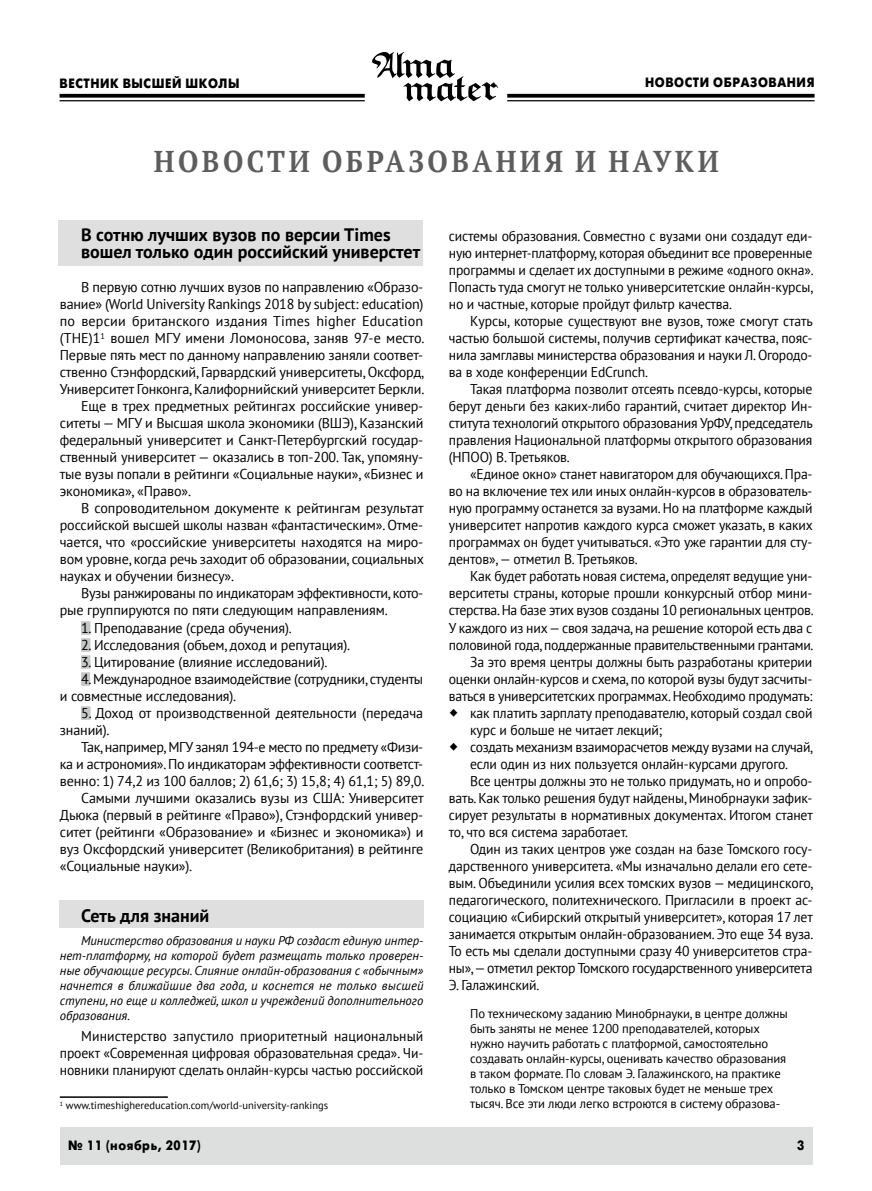
<style>
.page{position:relative;width:872px;height:1191px;background:#fff}
.page>*{position:absolute;margin:0;border:0;box-sizing:border-box;transform-origin:0 0}
.заголовок_2{font:700 30px "PT Serif";letter-spacing:.13em;color:#5d5d5d;scale:.9 1}
.подзаголовок_новости{font:700 18px/17px "PT Sans";color:#000}
.основной_текст{font:14.25px/17px "PT Sans";letter-spacing:-.01em;color:#000;text-align:justify;scale:.96 1}
.основной_текст-2{font:14.25px/17px "PT Sans";letter-spacing:-.01em;color:#000;text-align:justify}
.t1{font:13.5px "Futuris XC";letter-spacing:.05em;color:#000;scale:.9 1}
.выноска{font:12.75px/15px "PT Sans";letter-spacing:-.01em;color:#000}
.основной_текст-3{font:italic 12.75px/15px "PT Sans";color:#000;text-align:justify}
.сноска{font:10.5px "PT Sans";color:#000}
</style>
<div class="page">
<svg style="left:60px;top:94px;width:305px;height:4px"></svg>
<hr style="left:60px;top:100px;width:305px;height:1px;background:#000">
<svg style="left:507px;top:94px;width:307px;height:4px"></svg>
<hr style="left:507px;top:100px;width:307px;height:1px;background:#000">
<svg style="left:372px;top:52px;width:126px;height:49px"></svg>
<div style="left:60px;top:1127px;width:753px;height:37px;background:#dddede"></div>
<div style="left:59px;top:220px;width:364px;height:46px;background:#dfdfe0"></div>
<div style="left:59px;top:900px;width:365px;height:27px;background:#dfdfe0"></div>
<div style="left:81px;top:621px;width:9px;height:14px;background:#c5c6c6"></div>
<div style="left:81px;top:638px;width:9px;height:14px;background:#c5c6c6"></div>
<div style="left:81px;top:655px;width:9px;height:14px;background:#c5c6c6"></div>
<div style="left:81px;top:672px;width:9px;height:14px;background:#c5c6c6"></div>
<div style="left:81px;top:706px;width:10px;height:14px;background:#c5c6c6"></div>
<hr style="left:60px;top:1096px;width:108px;height:1px;background:#000">
<p class="t1" style="left:60px;top:76px;width:201px">ВЕСТНИК ВЫСШЕЙ ШКОЛЫ</p>
<p class="t1" style="left:645px;top:75px;width:190px">НОВОСТИ ОБРАЗОВАНИЯ</p>
<p class="заголовок_2" style="left:154px;top:141px;width:629px">НОВОСТИ ОБРАЗОВАНИЯ И НАУКИ</p>
<p class="подзаголовок_новости" style="left:81px;top:226px;width:341px">В сотню лучших вузов по версии Times вошел только один российский универстет</p>
<p class="основной_текст-2" style="left:60px;top:278px;width:366px;text-indent:21px">В первую сотню лучших вузов по направлению «Образо&shy;вание» (World University Rankings 2018 by subject: education) по версии британского издания Times higher Education (THE)1<sup>1</sup> вошел МГУ имени Ломоносова, заняв 97-е место.<br>Первые пять мест по данному направлению заняли соответ&shy;ственно Стэнфордский, Гарвардский университеты, Оксфорд, Университет Гонконга, Калифорнийский университет Беркли.</p>
<p class="основной_текст-2" style="left:60px;top:397px;width:365px;text-indent:21px">Еще в трех предметных рейтингах российские универ&shy;ситеты — МГУ и Высшая школа экономики (ВШЭ), Казанский федеральный университет и Санкт-Петербургский государ&shy;ственный университет — оказались в топ-200. Так, упомяну&shy;тые вузы попали в рейтинги «Социальные науки», «Бизнес и экономика», «Право».</p>
<p class="основной_текст-2" style="left:60px;top:499px;width:366px;text-indent:21px">В сопроводительном документе к рейтингам результат российской высшей школы назван «фантастическим». Отме&shy;чается, что «российские университеты находятся на миро&shy;вом уровне, когда речь заходит об образовании, социальных науках и обучении бизнесу».</p>
<p class="основной_текст-2" style="left:60px;top:584px;width:365px;text-indent:21px">Вузы ранжированы по индикаторам эффективности, кото&shy;рые группируются по пяти следующим направлениям.</p>
<p class="основной_текст-2" style="left:81px;top:618px;width:212px">1. Преподавание (среда обучения).</p>
<p class="основной_текст-2" style="left:81px;top:635px;width:271px">2. Исследования (объем, доход и репутация).</p>
<p class="основной_текст-2" style="left:81px;top:652px;width:248px">3. Цитирование (влияние исследований).</p>
<p class="основной_текст-2" style="left:60px;top:669px;width:365px;text-indent:21px">4. Международное взаимодействие (сотрудники, студенты и совместные исследования).</p>
<p class="основной_текст-2" style="left:60px;top:704px;width:365px;text-indent:21px">5. Доход от производственной деятельности (передача знаний).</p>
<p class="основной_текст-2" style="left:60px;top:738px;width:366px;text-indent:21px">Так, например, МГУ занял 194-е место по предмету «Физи&shy;ка и астрономия». По индикаторам эффективности соответст&shy;венно: 1) 74,2 из 100 баллов; 2) 61,6; 3) 15,8; 4) 61,1; 5) 89,0.</p>
<p class="основной_текст-2" style="left:60px;top:789px;width:365px;text-indent:21px">Самыми лучшими оказались вузы из США: Университет Дьюка (первый в рейтинге «Право»), Стэнфордский универ&shy;ситет (рейтинги «Образование» и «Бизнес и экономика») и вуз Оксфордский университет (Великобритания) в рейтинге «Социальные науки»).</p>
<p class="подзаголовок_новости" style="left:81px;top:906px;width:130px">Сеть для знаний</p>
<p class="основной_текст-3" style="left:60px;top:933px;width:365px;text-indent:21px">Министерство образования и науки РФ создаст единую интер&shy;нет-платформу, на которой будет размещать только проверен&shy;ные обучающие ресурсы. Слияние онлайн-образования с «обычным» начнется в ближайшие два года, и коснется не только высшей ступени, но еще и колледжей, школ и учреждений дополнительного образования.</p>
<p class="основной_текст" style="left:60px;top:1027px;width:380px;text-indent:21px">Министерство запустило приоритетный национальный проект «Современная цифровая образовательная среда». Чи&shy;новники планируют сделать онлайн-курсы частью российской</p>
<p class="сноска" style="left:60px;top:1098px;width:270px"><sup>1</sup> www.timeshighereducation.com/world-university-rankings</p>
<p class="t1" style="left:68px;top:1138px;width:148px">№ 11 (ноябрь, 2017)</p>
<p class="основной_текст" style="left:449px;top:227px;width:381px">системы образования. Совместно с вузами они создадут еди&shy;ную интернет-платформу, которая объединит все проверенные программы и сделает их доступными в режиме «одного окна».<br>Попасть туда смогут не только университетские онлайн-курсы, но и частные, которые пройдут фильтр качества.</p>
<p class="основной_текст" style="left:449px;top:312px;width:381px;text-indent:21px">Курсы, которые существуют вне вузов, тоже смогут стать частью большой системы, получив сертификат качества, пояс&shy;нила замглавы министерства образования и науки Л. Огородо&shy;ва в ходе конференции EdCrunch.</p>
<p class="основной_текст" style="left:449px;top:380px;width:380px;text-indent:21px">Такая платформа позволит отсеять псевдо-курсы, которые берут деньги без каких-либо гарантий, считает директор Ин&shy;ститута технологий открытого образования УрФУ, председатель правления Национальной платформы открытого образования (НПОО) В. Третьяков.</p>
<p class="основной_текст" style="left:449px;top:465px;width:380px;text-indent:21px">«Единое окно» станет навигатором для обучающихся. Пра&shy;во на включение тех или иных онлайн-курсов в образователь&shy;ную программу останется за вузами. Но на платформе каждый университет напротив каждого курса сможет указать, в каких программах он будет учитываться. «Это уже гарантии для сту&shy;дентов», — отметил В. Третьяков.</p>
<p class="основной_текст" style="left:449px;top:567px;width:381px;text-indent:21px">Как будет работать новая система, определят ведущие уни&shy;верситеты страны, которые прошли конкурсный отбор мини&shy;стерства. На базе этих вузов созданы 10 региональных центров.<br>У каждого из них — своя задача, на решение которой есть два с половиной года, поддержанные правительственными грантами.</p>
<p class="основной_текст" style="left:449px;top:652px;width:380px;text-indent:21px">За это время центры должны быть разработаны критерии оценки онлайн-курсов и схема, по которой вузы будут засчиты&shy;ваться в университетских программах. Необходимо продумать:</p>
<p class="основной_текст" style="left:470px;top:704px;width:358px">как платить зарплату преподавателю, который создал свой курс и больше не читает лекций;</p>
<p class="основной_текст" style="left:470px;top:738px;width:359px">создать механизм взаиморасчетов между вузами на случай, если один из них пользуется онлайн-курсами другого.</p>
<p class="основной_текст" style="left:449px;top:772px;width:381px;text-indent:21px">Все центры должны это не только придумать, но и опробо&shy;вать. Как только решения будут найдены, Минобрнауки зафик&shy;сирует результаты в нормативных документах. Итогом станет то, что вся система заработает.</p>
<p class="основной_текст" style="left:449px;top:840px;width:381px;text-indent:21px">Один из таких центров уже создан на базе Томского госу&shy;дарственного университета. «Мы изначально делали его сете&shy;вым. Объединили усилия всех томских вузов — медицинского, педагогического, политехнического. Пригласили в проект ас&shy;социацию «Сибирский открытый университет», которая 17 лет занимается открытым онлайн-образованием. Это еще 34 вуза.<br>То есть мы сделали доступными сразу 40 университетов стра&shy;ны»,— отметил ректор Томского государственного университета Э. Галажинский.</p>
<p class="выноска" style="left:470px;top:1005px;width:319px">По техническому заданию Минобрнауки, в центре должны быть заняты не менее 1200 преподавателей, которых нужно научить работать с платформой, самостоятельно создавать онлайн-курсы, оценивать качество образования в таком формате. По словам Э. Галажинского, на практике только в Томском центре таковых будет не меньше трех тысяч. Все эти люди легко встроются в систему образова-</p>
<p class="t1" style="left:797px;top:1138px;width:10px">3</p>
</div>
